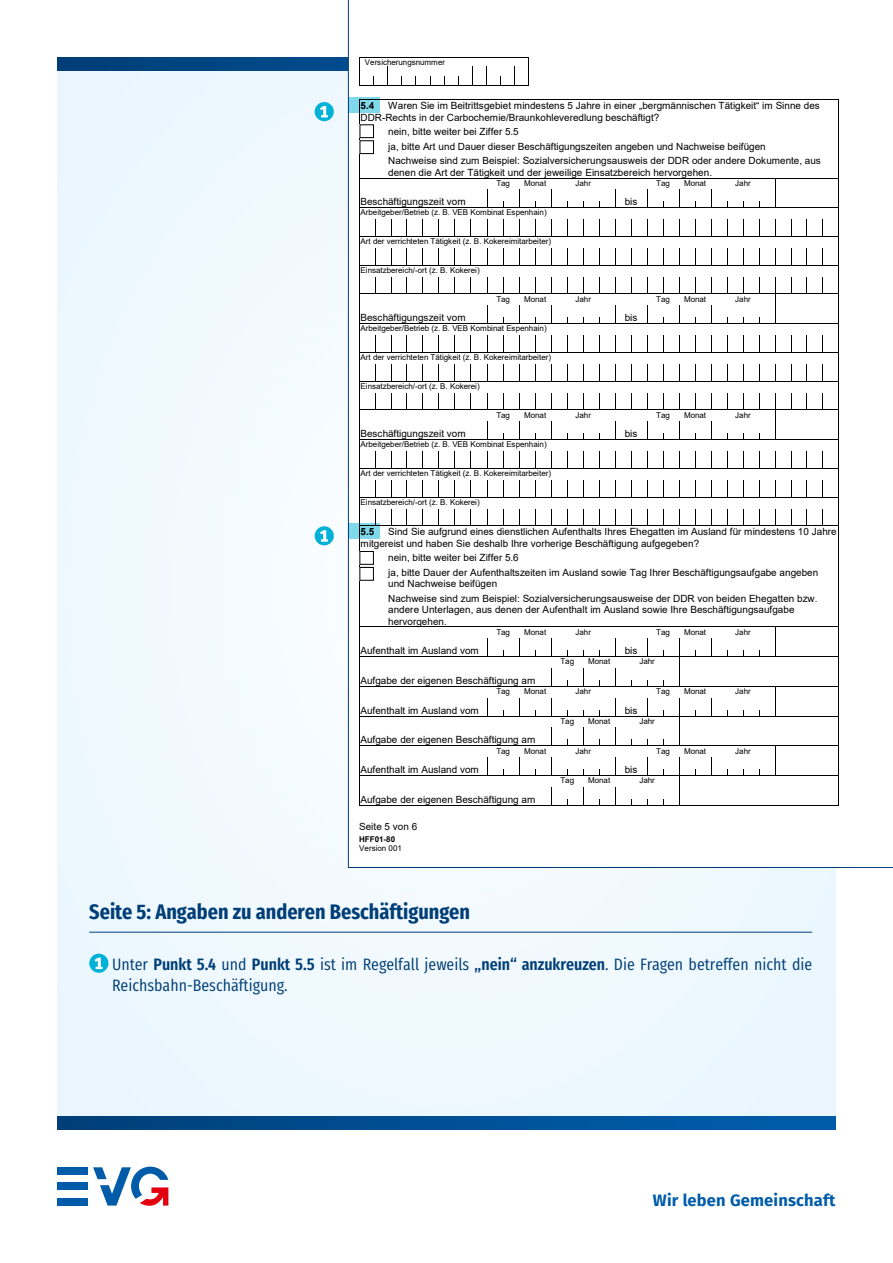
<style>
.page{position:relative;width:893px;height:1263px;background:#fff}
.page>*{position:absolute;margin:0;border:0;box-sizing:border-box;transform-origin:0 0}
.Zwischenhead_1{font:700 21px "Fira Sans Condensed";color:#003e77}
.Body_2_abstand_nach{font:16.5px/21px "Fira Sans Condensed";color:#003e77}
.t1{font:700 16.5px "Fira Sans";letter-spacing:.01em;color:#005ca9}
.t2{font:9.9px/14.4px "Arial";color:#000}
.t3{font:700 9.9px "Arial";color:#000}
.t4{font:7.95px/9.1px "Arial";letter-spacing:-.005em;color:#000}
.s1{font-weight:700}
.s2{font-weight:600}
</style>
<div class="page">
<div style="left:57px;top:57px;width:779px;height:1059px;background:#eff8fe"></div>
<svg style="left:93px;top:1166px;width:75px;height:40px"></svg>
<div style="left:57px;top:1167px;width:31px;height:8px;background:#005ca9"></div>
<div style="left:57px;top:1182px;width:31px;height:8px;background:#005ca9"></div>
<div style="left:57px;top:1198px;width:31px;height:7px;background:#005ca9"></div>
<svg style="left:57px;top:1116px;width:779px;height:13px;background:#004f93"></svg>
<div style="left:57px;top:57px;width:779px;height:13px;background:#004582"></div>
<div style="left:348px;top:0;width:545px;height:868px;background:#fff"></div>
<div style="left:315px;top:102px;width:19px;height:19px;background:#00b2d7;border-radius:50%"></div>
<svg style="left:320px;top:106px;width:8px;height:11px"></svg>
<div style="left:315px;top:526px;width:19px;height:19px;background:#00b2d7;border-radius:50%"></div>
<svg style="left:320px;top:530px;width:8px;height:12px"></svg>
<hr style="left:89px;top:932px;width:723px;height:1px;background:#003e77">
<svg style="left:89px;top:954px;width:19px;height:19px"></svg>
<svg style="left:95px;top:958px;width:8px;height:11px"></svg>
<svg style="left:349px;top:98px;width:31px;height:15px"></svg>
<svg style="left:349px;top:523px;width:31px;height:15px"></svg>
<p class="t4" style="left:365px;top:57px;width:82px">Versicherungsnummer</p>
<p class="t2" style="left:361px;top:100px;width:461px;line-height:11.4px;text-indent:28px">Waren Sie im Beitrittsgebiet mindestens 5 Jahre in einer „bergmännischen Tätigkeit“ im Sinne des<br>DDR-Rechts in der Carbochemie/Braunkohleveredlung beschäftigt?</p>
<p class="t2" style="left:388px;top:125px;width:434px">nein, bitte weiter bei Ziffer 5.5<br>ja, bitte Art und Dauer dieser Beschäftigungszeiten angeben und Nachweise beifügen<br>Nachweise sind zum Beispiel: Sozialversicherungsausweis der DDR oder andere Dokumente, aus</p>
<p class="t2" style="left:388px;top:165px;width:325px">denen die Art der Tätigkeit und der jeweilige Einsatzbereich hervorgehen.</p>
<p class="t2" style="left:361px;top:195px;width:107px">Beschäftigungszeit vom</p>
<p class="t3" style="left:361px;top:99px;width:15px">5.4</p>
<p class="t4" style="left:496px;top:178px;width:15px">Tag</p>
<p class="t4" style="left:524px;top:178px;width:24px">Monat</p>
<p class="t4" style="left:575px;top:178px;width:17px">Jahr</p>
<p class="t4" style="left:656px;top:178px;width:15px">Tag</p>
<p class="t4" style="left:684px;top:178px;width:24px">Monat</p>
<p class="t4" style="left:735px;top:178px;width:17px">Jahr</p>
<p class="t2" style="left:625px;top:195px;width:14px">bis</p>
<p class="t4" style="left:361px;top:208px;width:188px">Arbeitgeber/Betrieb (z. B. VEB Kombinat Espenhain)</p>
<p class="t4" style="left:361px;top:237px;width:192px">Art der verrichteten Tätigkeit (z. B. Kokereimitarbeiter)</p>
<p class="t4" style="left:361px;top:265px;width:121px">Einsatzbereich/-ort (z. B. Kokerei)</p>
<p class="t2" style="left:361px;top:311px;width:107px">Beschäftigungszeit vom</p>
<p class="t4" style="left:496px;top:294px;width:15px">Tag</p>
<p class="t4" style="left:524px;top:294px;width:24px">Monat</p>
<p class="t4" style="left:575px;top:294px;width:17px">Jahr</p>
<p class="t4" style="left:361px;top:324px;width:188px">Arbeitgeber/Betrieb (z. B. VEB Kombinat Espenhain)</p>
<p class="t4" style="left:361px;top:353px;width:192px">Art der verrichteten Tätigkeit (z. B. Kokereimitarbeiter)</p>
<p class="t4" style="left:361px;top:381px;width:121px">Einsatzbereich/-ort (z. B. Kokerei)</p>
<p class="t2" style="left:361px;top:426px;width:107px">Beschäftigungszeit vom</p>
<p class="t4" style="left:496px;top:410px;width:15px">Tag</p>
<p class="t4" style="left:524px;top:410px;width:24px">Monat</p>
<p class="t4" style="left:575px;top:410px;width:17px">Jahr</p>
<p class="t2" style="left:625px;top:311px;width:14px">bis</p>
<p class="t4" style="left:656px;top:294px;width:15px">Tag</p>
<p class="t4" style="left:684px;top:294px;width:24px">Monat</p>
<p class="t4" style="left:735px;top:294px;width:17px">Jahr</p>
<p class="t2" style="left:625px;top:426px;width:14px">bis</p>
<p class="t4" style="left:656px;top:410px;width:15px">Tag</p>
<p class="t4" style="left:684px;top:410px;width:24px">Monat</p>
<p class="t4" style="left:735px;top:410px;width:17px">Jahr</p>
<p class="t4" style="left:361px;top:440px;width:188px">Arbeitgeber/Betrieb (z. B. VEB Kombinat Espenhain)</p>
<p class="t4" style="left:361px;top:469px;width:192px">Art der verrichteten Tätigkeit (z. B. Kokereimitarbeiter)</p>
<p class="t4" style="left:361px;top:497px;width:121px">Einsatzbereich/-ort (z. B. Kokerei)</p>
<p class="t3" style="left:361px;top:525px;width:15px">5.5</p>
<p class="t2" style="left:361px;top:526px;width:478px;line-height:11.4px;text-indent:28px">Sind Sie aufgrund eines dienstlichen Aufenthalts Ihres Ehegatten im Ausland für mindestens 10 Jahre mitgereist und haben Sie deshalb Ihre vorherige Beschäftigung aufgegeben?</p>
<p class="t2" style="left:388px;top:551px;width:432px">nein, bitte weiter bei Ziffer 5.6<br>ja, bitte Dauer der Aufenthaltszeiten im Ausland sowie Tag Ihrer Beschäftigungsaufgabe angeben</p>
<p class="t2" style="left:388px;top:576px;width:431px">und Nachweise beifügen<br>Nachweise sind zum Beispiel: Sozialversicherungsausweise der DDR von beiden Ehegatten bzw.</p>
<p class="t2" style="left:388px;top:604px;width:408px;line-height:11.4px">andere Unterlagen, aus denen der Aufenthalt im Ausland sowie Ihre Beschäftigungsaufgabe hervorgehen.</p>
<p class="t2" style="left:361px;top:643px;width:120px">Aufenthalt im Ausland vom</p>
<p class="t4" style="left:496px;top:627px;width:15px">Tag</p>
<p class="t4" style="left:524px;top:627px;width:24px">Monat</p>
<p class="t4" style="left:575px;top:627px;width:17px">Jahr</p>
<p class="t4" style="left:656px;top:627px;width:15px">Tag</p>
<p class="t4" style="left:684px;top:627px;width:24px">Monat</p>
<p class="t4" style="left:735px;top:627px;width:17px">Jahr</p>
<p class="t2" style="left:625px;top:643px;width:14px">bis</p>
<p class="t2" style="left:361px;top:673px;width:176px">Aufgabe der eigenen Beschäftigung am</p>
<p class="t4" style="left:560px;top:657px;width:15px">Tag</p>
<p class="t4" style="left:588px;top:657px;width:24px">Monat</p>
<p class="t4" style="left:639px;top:657px;width:17px">Jahr</p>
<p class="t2" style="left:361px;top:703px;width:120px">Aufenthalt im Ausland vom</p>
<p class="t4" style="left:496px;top:687px;width:15px">Tag</p>
<p class="t4" style="left:524px;top:687px;width:24px">Monat</p>
<p class="t4" style="left:575px;top:687px;width:17px">Jahr</p>
<p class="t2" style="left:625px;top:703px;width:14px">bis</p>
<p class="t4" style="left:656px;top:687px;width:15px">Tag</p>
<p class="t4" style="left:684px;top:687px;width:24px">Monat</p>
<p class="t4" style="left:735px;top:687px;width:17px">Jahr</p>
<p class="t4" style="left:560px;top:716px;width:15px">Tag</p>
<p class="t4" style="left:588px;top:716px;width:24px">Monat</p>
<p class="t4" style="left:639px;top:716px;width:17px">Jahr</p>
<p class="t2" style="left:361px;top:733px;width:176px">Aufgabe der eigenen Beschäftigung am</p>
<p class="t2" style="left:361px;top:762px;width:120px">Aufenthalt im Ausland vom</p>
<p class="t4" style="left:496px;top:746px;width:15px">Tag</p>
<p class="t4" style="left:524px;top:746px;width:24px">Monat</p>
<p class="t4" style="left:575px;top:746px;width:17px">Jahr</p>
<p class="t2" style="left:625px;top:762px;width:14px">bis</p>
<p class="t4" style="left:656px;top:746px;width:15px">Tag</p>
<p class="t4" style="left:684px;top:746px;width:24px">Monat</p>
<p class="t4" style="left:735px;top:746px;width:17px">Jahr</p>
<p class="t2" style="left:361px;top:792px;width:176px">Aufgabe der eigenen Beschäftigung am</p>
<p class="t2" style="left:359px;top:819px;width:59px">Seite 5 von 6</p>
<p class="t4" style="left:359px;top:835px;width:44px"><span class="s1">HFF01-80<br></span>Version 001</p>
<p class="t4" style="left:560px;top:776px;width:15px">Tag</p>
<p class="t4" style="left:588px;top:776px;width:24px">Monat</p>
<p class="t4" style="left:639px;top:776px;width:17px">Jahr</p>
<p class="Zwischenhead_1" style="left:89px;top:892px;width:382px">Seite 5: Angaben zu anderen Beschäftigungen</p>
<p class="Body_2_abstand_nach" style="left:112px;top:952px;width:701px">Unter <span class="s2">Punkt 5.4</span> und <span class="s2">Punkt 5.5</span> ist im Regelfall jeweils <span class="s2">„nein“ anzukreuzen</span>. Die Fragen betreffen nicht die<br>Reichsbahn-Beschäftigung.</p>
<p class="t1" style="left:653px;top:1186px;width:184px">Wir leben Gemeinschaft</p>
</div>
